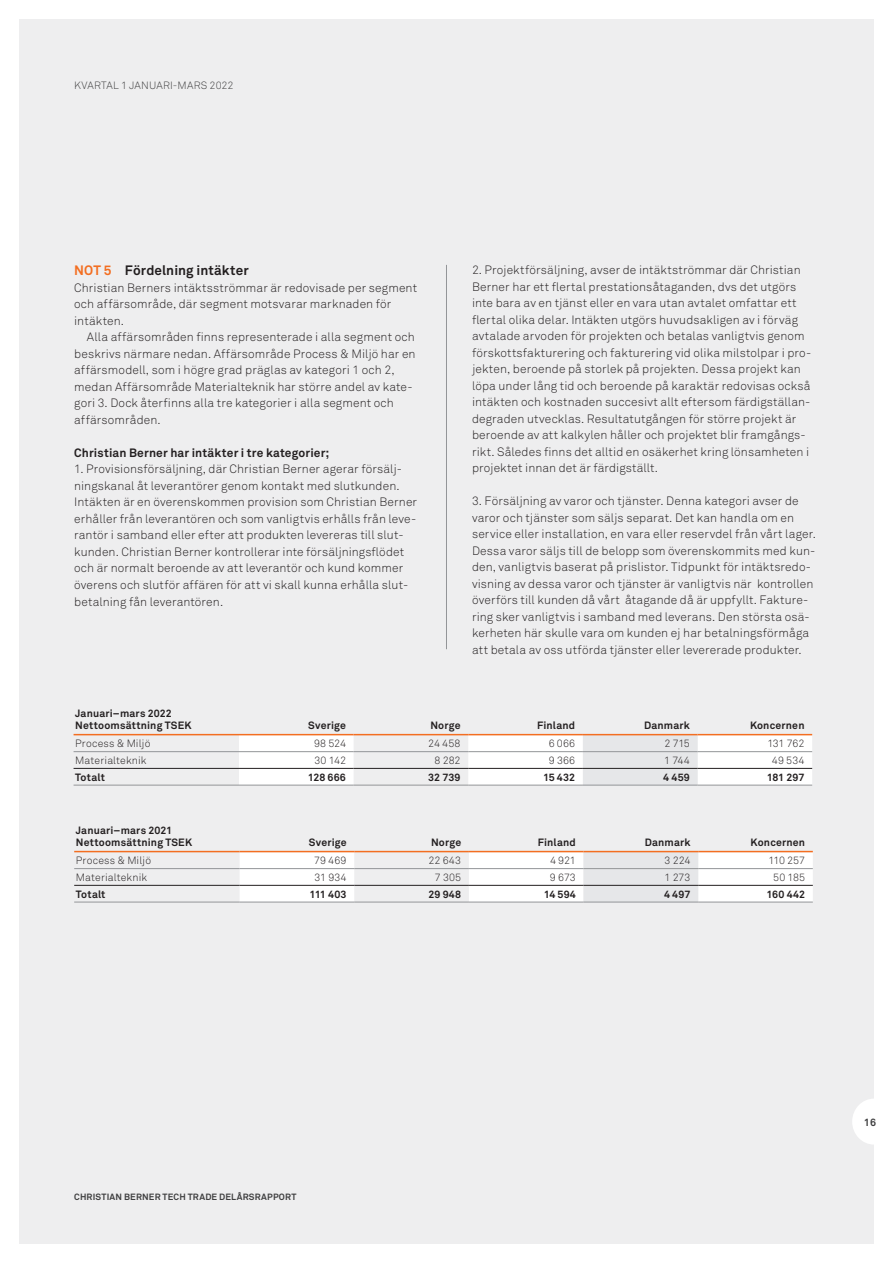
<style>
.page{position:relative;width:893px;height:1263px;background:#fff}
.page>*{position:absolute;margin:0;border:0;box-sizing:border-box;transform-origin:0 0}
.F_03_Mell_1{font:700 13.5px "Akkurat Pro";letter-spacing:.01em;color:#231f20}
.F_01_Bröd_u_indrag{font:12px/16.5px "Akkurat Light Pro";letter-spacing:.01em;color:#231f20}
.F_02_Bröd_m_indrag{font:12px/16.5px "Akkurat Light Pro";letter-spacing:.01em;color:#231f20}
.F_04_Mell_2{font:700 12px "Akkurat Pro";letter-spacing:.015em;color:#231f20}
.F_15_T_FET{font:700 10.5px/12px "Akkurat Pro";letter-spacing:.015em;color:#231f20}
.F_14_T_TEXT{font:10.5px "Akkurat Light Pro";letter-spacing:.005em;color:#231f20}
.t1{font:10.5px "Akkurat Light Pro";letter-spacing:.015em;color:#3e3e3f}
.t2{font:700 10.5px "Akkurat Pro";color:#3e3e3f}
.t3{font:700 9px "Akkurat Pro";letter-spacing:.02em;color:#3e3e3f}
.s1{color:#f36e21}
</style>
<div class="page">
<div style="left:19px;top:19px;width:855px;height:1225px;background:#eeeeef"></div>
<svg style="left:852px;top:1099px;width:22px;height:45px"></svg>
<svg style="left:239px;top:735px;width:573px;height:50px"></svg>
<hr style="left:74px;top:751px;width:165px;height:1px;background:#939598">
<hr style="left:239px;top:751px;width:115px;height:1px;background:#939598">
<hr style="left:354px;top:751px;width:114px;height:1px;background:#939598">
<hr style="left:468px;top:751px;width:115px;height:1px;background:#939598">
<hr style="left:583px;top:751px;width:114px;height:1px;background:#939598">
<hr style="left:697px;top:751px;width:115px;height:1px;background:#939598">
<hr style="left:74px;top:734px;width:165px;height:1px;background:#f36e21">
<hr style="left:239px;top:734px;width:115px;height:1px;background:#f36e21">
<hr style="left:354px;top:734px;width:114px;height:1px;background:#f36e21">
<hr style="left:468px;top:734px;width:115px;height:1px;background:#f36e21">
<hr style="left:583px;top:734px;width:114px;height:1px;background:#f36e21">
<hr style="left:697px;top:734px;width:115px;height:1px;background:#f36e21">
<hr style="left:74px;top:768px;width:165px;height:1px;background:#231f20">
<hr style="left:239px;top:768px;width:115px;height:1px;background:#231f20">
<hr style="left:354px;top:768px;width:114px;height:1px;background:#231f20">
<hr style="left:468px;top:768px;width:115px;height:1px;background:#231f20">
<hr style="left:583px;top:768px;width:114px;height:1px;background:#231f20">
<hr style="left:697px;top:768px;width:115px;height:1px;background:#231f20">
<hr style="left:74px;top:785px;width:165px;height:1px;background:#939598">
<hr style="left:239px;top:785px;width:115px;height:1px;background:#939598">
<hr style="left:354px;top:785px;width:114px;height:1px;background:#939598">
<hr style="left:468px;top:785px;width:115px;height:1px;background:#939598">
<hr style="left:583px;top:785px;width:114px;height:1px;background:#939598">
<hr style="left:697px;top:785px;width:115px;height:1px;background:#939598">
<svg style="left:240px;top:852px;width:573px;height:50px"></svg>
<hr style="left:74px;top:868px;width:166px;height:1px;background:#939598">
<hr style="left:240px;top:868px;width:114px;height:1px;background:#939598">
<hr style="left:354px;top:868px;width:115px;height:1px;background:#939598">
<hr style="left:469px;top:868px;width:114px;height:1px;background:#939598">
<hr style="left:583px;top:868px;width:115px;height:1px;background:#939598">
<hr style="left:698px;top:868px;width:115px;height:1px;background:#939598">
<hr style="left:74px;top:851px;width:166px;height:1px;background:#f36e21">
<hr style="left:240px;top:851px;width:114px;height:1px;background:#f36e21">
<hr style="left:354px;top:851px;width:115px;height:1px;background:#f36e21">
<hr style="left:469px;top:851px;width:114px;height:1px;background:#f36e21">
<hr style="left:583px;top:851px;width:115px;height:1px;background:#f36e21">
<hr style="left:698px;top:851px;width:115px;height:1px;background:#f36e21">
<hr style="left:74px;top:885px;width:166px;height:1px;background:#231f20">
<hr style="left:240px;top:885px;width:114px;height:1px;background:#231f20">
<hr style="left:354px;top:885px;width:115px;height:1px;background:#231f20">
<hr style="left:469px;top:885px;width:114px;height:1px;background:#231f20">
<hr style="left:583px;top:885px;width:115px;height:1px;background:#231f20">
<hr style="left:698px;top:885px;width:115px;height:1px;background:#231f20">
<hr style="left:74px;top:902px;width:166px;height:1px;background:#939598">
<hr style="left:240px;top:902px;width:114px;height:1px;background:#939598">
<hr style="left:354px;top:902px;width:115px;height:1px;background:#939598">
<hr style="left:469px;top:902px;width:114px;height:1px;background:#939598">
<hr style="left:583px;top:902px;width:115px;height:1px;background:#939598">
<hr style="left:698px;top:902px;width:115px;height:1px;background:#939598">
<hr style="left:446px;top:265px;width:1px;height:384px;background:#939598">
<p class="t1" style="left:74px;top:79px;width:161px">KVARTAL 1 JANUARI-MARS 2022</p>
<p class="F_03_Mell_1" style="left:74px;top:262px;width:176px"><span class="s1">NOT 5</span> Fördelning intäkter</p>
<p class="F_01_Bröd_u_indrag" style="left:74px;top:280px;width:344px">Christian Berners intäktsströmmar är redovisade per segment och affärsområde, där segment motsvarar marknaden för intäkten.</p>
<p class="F_02_Bröd_m_indrag" style="left:74px;top:329px;width:343px;text-indent:13px">Alla affärsområden finns representerade i alla segment och beskrivs närmare nedan. Affärsområde Process &amp; Miljö har en affärsmodell, som i högre grad präglas av kategori 1 och 2, medan Affärsområde Materialteknik har större andel av kate&shy;gori 3. Dock återfinns alla tre kategorier i alla segment och affärsområden.</p>
<p class="F_04_Mell_2" style="left:74px;top:445px;width:257px">Christian Berner har intäkter i tre kategorier;</p>
<p class="F_01_Bröd_u_indrag" style="left:74px;top:461px;width:344px">1. Provisionsförsäljning, där Christian Berner agerar försälj&shy;ningskanal åt leverantörer genom kontakt med slutkunden.<br>Intäkten är en överenskommen provision som Christian Berner erhåller från leverantören och som vanligtvis erhålls från leve&shy;rantör i samband eller efter att produkten levereras till slut&shy;kunden. Christian Berner kontrollerar inte försäljningsflödet och är normalt beroende av att leverantör och kund kommer överens och slutför affären för att vi skall kunna erhålla slut&shy;betalning fån leverantören.</p>
<p class="F_01_Bröd_u_indrag" style="left:472px;top:262px;width:341px">2. Projektförsäljning, avser de intäktströmmar där Christian Berner har ett flertal prestationsåtaganden, dvs det utgörs inte bara av en tjänst eller en vara utan avtalet omfattar ett flertal olika delar. Intäkten utgörs huvudsakligen av i förväg avtalade arvoden för projekten och betalas vanligtvis genom förskottsfakturering och fakturering vid olika milstolpar i pro&shy;jekten, beroende på storlek på projekten. Dessa projekt kan löpa under lång tid och beroende på karaktär redovisas också intäkten och kostnaden succesivt allt eftersom färdigställan&shy;degraden utvecklas. Resultatutgången för större projekt är beroende av att kalkylen håller och projektet blir framgångs&shy;rikt. Således finns det alltid en osäkerhet kring lönsamheten i projektet innan det är färdigställt.</p>
<p class="F_01_Bröd_u_indrag" style="left:472px;top:493px;width:345px">3. Försäljning av varor och tjänster. Denna kategori avser de varor och tjänster som säljs separat. Det kan handla om en service eller installation, en vara eller reservdel från vårt lager.<br>Dessa varor säljs till de belopp som överenskommits med kun&shy;den, vanligtvis baserat på prislistor. Tidpunkt för intäktsredo&shy;visning av dessa varor och tjänster är vanligtvis när kontrollen överförs till kunden då vårt åtagande då är uppfyllt. Fakture&shy;ring sker vanligtvis i samband med leverans. Den största osä&shy;kerheten här skulle vara om kunden ej har betalningsförmåga att betala av oss utförda tjänster eller levererade produkter.</p>
<p class="F_15_T_FET" style="left:75px;top:708px;width:118px">Januari–mars 2022<br>Nettoomsättning TSEK</p>
<p class="F_15_T_FET" style="left:308px;top:720px;width:39px">Sverige</p>
<p class="F_15_T_FET" style="left:430px;top:720px;width:32px">Norge</p>
<p class="F_15_T_FET" style="left:537px;top:720px;width:40px">Finland</p>
<p class="F_15_T_FET" style="left:644px;top:720px;width:47px">Danmark</p>
<p class="F_15_T_FET" style="left:750px;top:720px;width:56px">Koncernen</p>
<p class="F_14_T_TEXT" style="left:75px;top:737px;width:77px">Process &amp; Miljö</p>
<p class="F_14_T_TEXT" style="left:314px;top:737px;width:33px">98 524</p>
<p class="F_14_T_TEXT" style="left:428px;top:737px;width:34px">24 458</p>
<p class="F_14_T_TEXT" style="left:549px;top:737px;width:28px">6 066</p>
<p class="F_14_T_TEXT" style="left:665px;top:737px;width:27px">2 715</p>
<p class="F_14_T_TEXT" style="left:767px;top:737px;width:39px">131 762</p>
<p class="F_14_T_TEXT" style="left:75px;top:754px;width:73px">Materialteknik</p>
<p class="F_14_T_TEXT" style="left:315px;top:754px;width:33px">30 142</p>
<p class="F_14_T_TEXT" style="left:434px;top:754px;width:28px">8 282</p>
<p class="F_14_T_TEXT" style="left:549px;top:754px;width:28px">9 366</p>
<p class="F_14_T_TEXT" style="left:664px;top:754px;width:27px">1 744</p>
<p class="F_14_T_TEXT" style="left:772px;top:754px;width:34px">49 534</p>
<p class="F_15_T_FET" style="left:75px;top:771px;width:31px">Totalt</p>
<p class="F_15_T_FET" style="left:308px;top:771px;width:40px">128 666</p>
<p class="F_15_T_FET" style="left:428px;top:771px;width:34px">32 739</p>
<p class="F_15_T_FET" style="left:543px;top:771px;width:34px">15 432</p>
<p class="F_15_T_FET" style="left:663px;top:771px;width:28px">4 459</p>
<p class="F_15_T_FET" style="left:767px;top:771px;width:39px">181 297</p>
<p class="F_15_T_FET" style="left:76px;top:825px;width:118px">Januari–mars 2021<br>Nettoomsättning TSEK</p>
<p class="F_15_T_FET" style="left:309px;top:837px;width:39px">Sverige</p>
<p class="F_15_T_FET" style="left:431px;top:837px;width:32px">Norge</p>
<p class="F_15_T_FET" style="left:538px;top:837px;width:40px">Finland</p>
<p class="F_15_T_FET" style="left:645px;top:837px;width:47px">Danmark</p>
<p class="F_15_T_FET" style="left:751px;top:837px;width:56px">Koncernen</p>
<p class="F_14_T_TEXT" style="left:76px;top:854px;width:77px">Process &amp; Miljö</p>
<p class="F_14_T_TEXT" style="left:314px;top:854px;width:34px">79 469</p>
<p class="F_14_T_TEXT" style="left:429px;top:854px;width:34px">22 643</p>
<p class="F_14_T_TEXT" style="left:550px;top:854px;width:27px">4 921</p>
<p class="F_14_T_TEXT" style="left:665px;top:854px;width:27px">3 224</p>
<p class="F_14_T_TEXT" style="left:768px;top:854px;width:38px">110 257</p>
<p class="F_14_T_TEXT" style="left:76px;top:871px;width:73px">Materialteknik</p>
<p class="F_14_T_TEXT" style="left:314px;top:871px;width:34px">31 934</p>
<p class="F_14_T_TEXT" style="left:435px;top:871px;width:28px">7 305</p>
<p class="F_14_T_TEXT" style="left:550px;top:871px;width:28px">9 673</p>
<p class="F_14_T_TEXT" style="left:664px;top:871px;width:28px">1 273</p>
<p class="F_14_T_TEXT" style="left:773px;top:871px;width:33px">50 185</p>
<p class="F_15_T_FET" style="left:76px;top:888px;width:31px">Totalt</p>
<p class="F_15_T_FET" style="left:310px;top:888px;width:39px">111 403</p>
<p class="F_15_T_FET" style="left:428px;top:888px;width:34px">29 948</p>
<p class="F_15_T_FET" style="left:544px;top:888px;width:34px">14 594</p>
<p class="F_15_T_FET" style="left:664px;top:888px;width:28px">4 497</p>
<p class="F_15_T_FET" style="left:767px;top:888px;width:40px">160 442</p>
<p class="t3" style="left:74px;top:1191px;width:224px">CHRISTIAN BERNER TECH TRADE DELÅRSRAPPORT</p>
<p class="t2" style="left:864px;top:1116px;width:14px">16</p>
</div>
